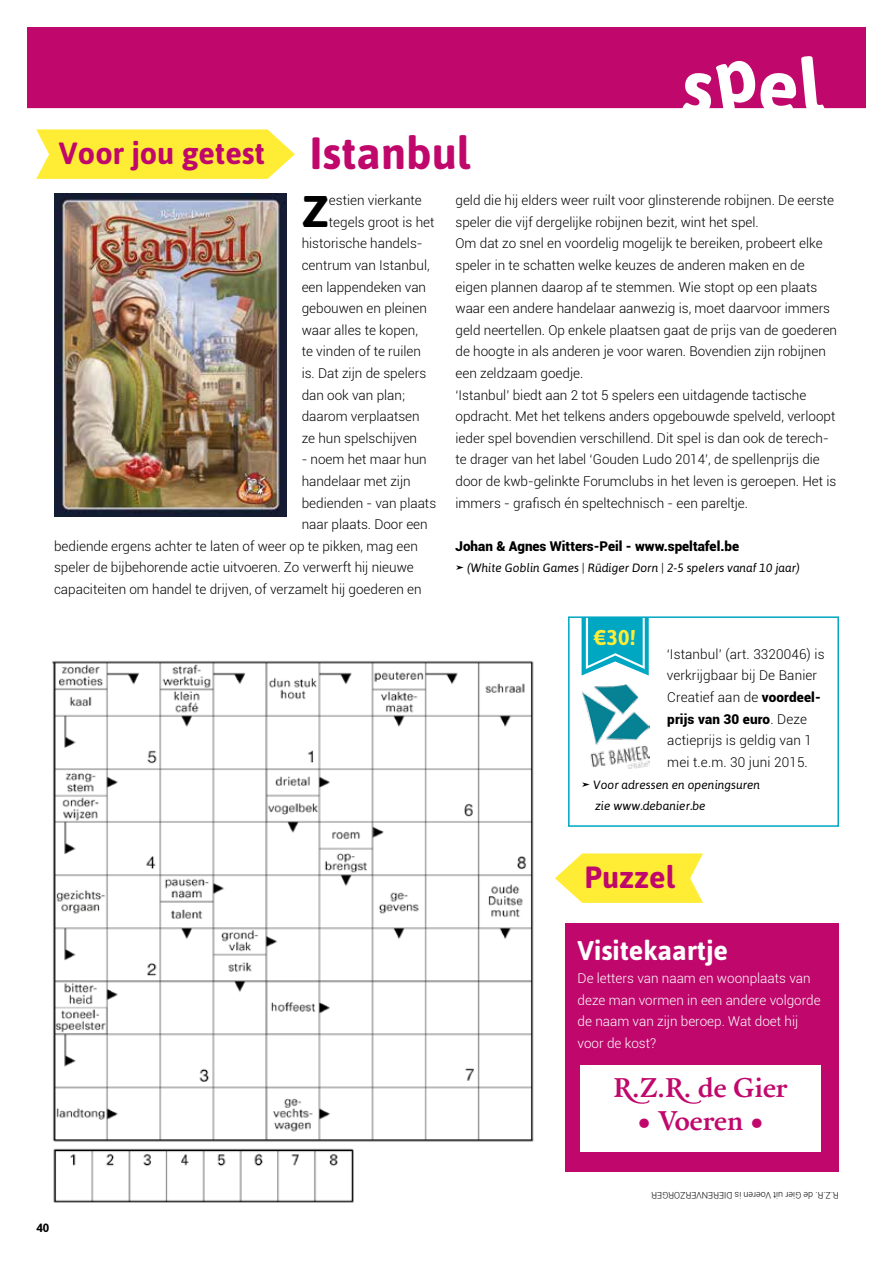
<style>
.page{position:relative;width:893px;height:1263px;background:#fff}
.page>*{position:absolute;margin:0;border:0;box-sizing:border-box;transform-origin:0 0}
.t1{font:700 44.25px "Asap";color:#000}
.t2{font:700 30.6px "Asap";color:#c0086c}
.t3{font:700 27px "Calendas Plus";color:#c0086c}
.t4{font:700 27px "Asap";color:#fff}
.t5{font:700 21.3px "Asap";color:#ffed35}
.t6{font:300 13.5px/21.6px "Roboto";color:#000}
.t7{font:300 13.5px/21.6px "Roboto";color:#fff}
.t8{font:900 13.5px "Roboto";color:#000}
.t9{font:italic 12px/21.6px "Asap";color:#000}
.t10{font:700 12px "Asap";color:#000}
.t11{font:300 9px "Roboto";color:#000}
.s1{font-size:45px}
.s2{font-family:"Arrows";font-style:normal}
.s3{font-weight:900}
</style>
<div class="page">
<div style="left:27px;top:27px;width:839px;height:81px;background:#c0086c"></div>
<div style="left:566px;top:923px;width:273px;height:248px;background:#c0086c"></div>
<img style="left:52px;top:661px;width:482px;height:542px">
<div style="left:580px;top:1065px;width:241px;height:86px;background:#fff"></div>
<svg style="left:555px;top:853px;width:148px;height:50px;background:#ffef52"></svg>
<svg style="left:36px;top:129px;width:259px;height:50px;background:#ffee47"></svg>
<div style="left:568px;top:616px;width:271px;height:211px;border:2px solid #00a7c3"></div>
<img style="left:582px;top:685px;width:67px;height:83px">
<svg style="left:582px;top:617px;width:67px;height:58px"></svg>
<img style="left:54px;top:194px;width:233px;height:322px">
<h2 class="t2" style="left:59px;top:136px;width:413px">Voor jou getest <span class="s1">Istanbul</span></h2>
<h1 class="t1" style="left:302px;top:185px;width:29px">Z</h1>
<p class="t6" style="left:329px;top:189px;width:94px">estien vierkante</p>
<p class="t6" style="left:329px;top:211px;width:107px">tegels groot is het</p>
<p class="t6" style="left:302px;top:232px;width:122px">historische handels-</p>
<p class="t6" style="left:302px;top:254px;width:129px">centrum van Istanbul,</p>
<p class="t6" style="left:302px;top:276px;width:126px">een lappendeken van</p>
<p class="t6" style="left:302px;top:297px;width:127px">gebouwen en pleinen</p>
<p class="t6" style="left:302px;top:319px;width:118px">waar alles te kopen,</p>
<p class="t6" style="left:302px;top:340px;width:121px">te vinden of te ruilen</p>
<p class="t6" style="left:302px;top:362px;width:126px">is. Dat zijn de spelers</p>
<p class="t6" style="left:302px;top:384px;width:105px">dan ook van plan;</p>
<p class="t6" style="left:302px;top:405px;width:120px">daarom verplaatsen</p>
<p class="t6" style="left:302px;top:427px;width:117px">ze hun spelschijven</p>
<p class="t6" style="left:302px;top:448px;width:127px">- noem het maar hun</p>
<p class="t6" style="left:302px;top:470px;width:111px">handelaar met zijn</p>
<p class="t6" style="left:302px;top:492px;width:136px">bedienden - van plaats</p>
<p class="t6" style="left:302px;top:513px;width:128px">naar plaats. Door een</p>
<p class="t6" style="left:54px;top:535px;width:365px">bediende ergens achter te laten of weer op te pikken, mag een</p>
<p class="t6" style="left:54px;top:556px;width:361px">speler de bijbehorende actie uitvoeren. Zo verwerft hij nieuwe</p>
<p class="t6" style="left:54px;top:578px;width:369px">capaciteiten om handel te drijven, of verzamelt hij goederen en</p>
<p class="t6" style="left:455px;top:189px;width:383px">geld die hij elders weer ruilt voor glinsterende robijnen. De eerste speler die vijf dergelijke robijnen bezit, wint het spel.<br>Om dat zo snel en voordelig mogelijk te bereiken, probeert elke speler in te schatten welke keuzes de anderen maken en de eigen plannen daarop af te stemmen. Wie stopt op een plaats waar een andere handelaar aanwezig is, moet daarvoor immers geld neertellen. Op enkele plaatsen gaat de prijs van de goederen de hoogte in als anderen je voor waren. Bovendien zijn robijnen een zeldzaam goedje.<br>‘Istanbul’ biedt aan 2 tot 5 spelers een uitdagende tactische opdracht. Met het telkens anders opgebouwde spelveld, verloopt ieder spel bovendien verschillend. Dit spel is dan ook de terech&shy;te drager van het label ‘Gouden Ludo 2014’, de spellenprijs die door de kwb-gelinkte Forumclubs in het leven is geroepen. Het is immers - grafisch én speltechnisch - een pareltje.</p>
<p class="t8" style="left:455px;top:536px;width:285px">Johan &amp; Agnes Witters-Peil - www.speltafel.be</p>
<p class="t9" style="left:455px;top:557px;width:346px"><span class="s2">a</span> (White Goblin Games | Rüdiger Dorn | 2-5 spelers vanaf 10 jaar)</p>
<h3 class="t5" style="left:594px;top:625px;width:43px">€30!</h3>
<p class="t6" style="left:667px;top:643px;width:159px">‘Istanbul’ (art. 3320046) is verkrijgbaar bij De Banier<br>Creatief aan de <span class="s3">voordeel&shy;prijs van 30 euro</span>. Deze actieprijs is geldig van 1 mei t.e.m. 30 juni 2015.</p>
<p class="t9" style="left:595px;top:773px;width:167px;text-indent:-14px"><span class="s2">a</span> Voor adressen en openingsuren zie www.debanier.be</p>
<h2 class="t2" style="left:585px;top:860px;width:92px">Puzzel</h2>
<h3 class="t4" style="left:578px;top:935px;width:152px">Visitekaartje</h3>
<p class="t7" style="left:578px;top:967px;width:245px">De letters van naam en woonplaats van deze man vormen in een andere volgorde de naam van zijn beroep. Wat doet hij voor de kost?</p>
<h3 class="t3" style="left:613px;top:1068px;width:176px">R.Z.R. de Gier</h3>
<h3 class="t3" style="left:638px;top:1101px;width:127px">• Voeren •</h3>
<p class="t10" style="left:36px;top:1220px;width:14px">40</p>
<p class="t11" style="left:662px;top:1201px;width:10px;rotate:-180deg">re</p>
<p class="t11" style="left:839px;top:1201px;width:155px;rotate:-180deg">R.Z.R. de Gier uit Voeren is D rei e n v r z o r ge</p>
</div>
